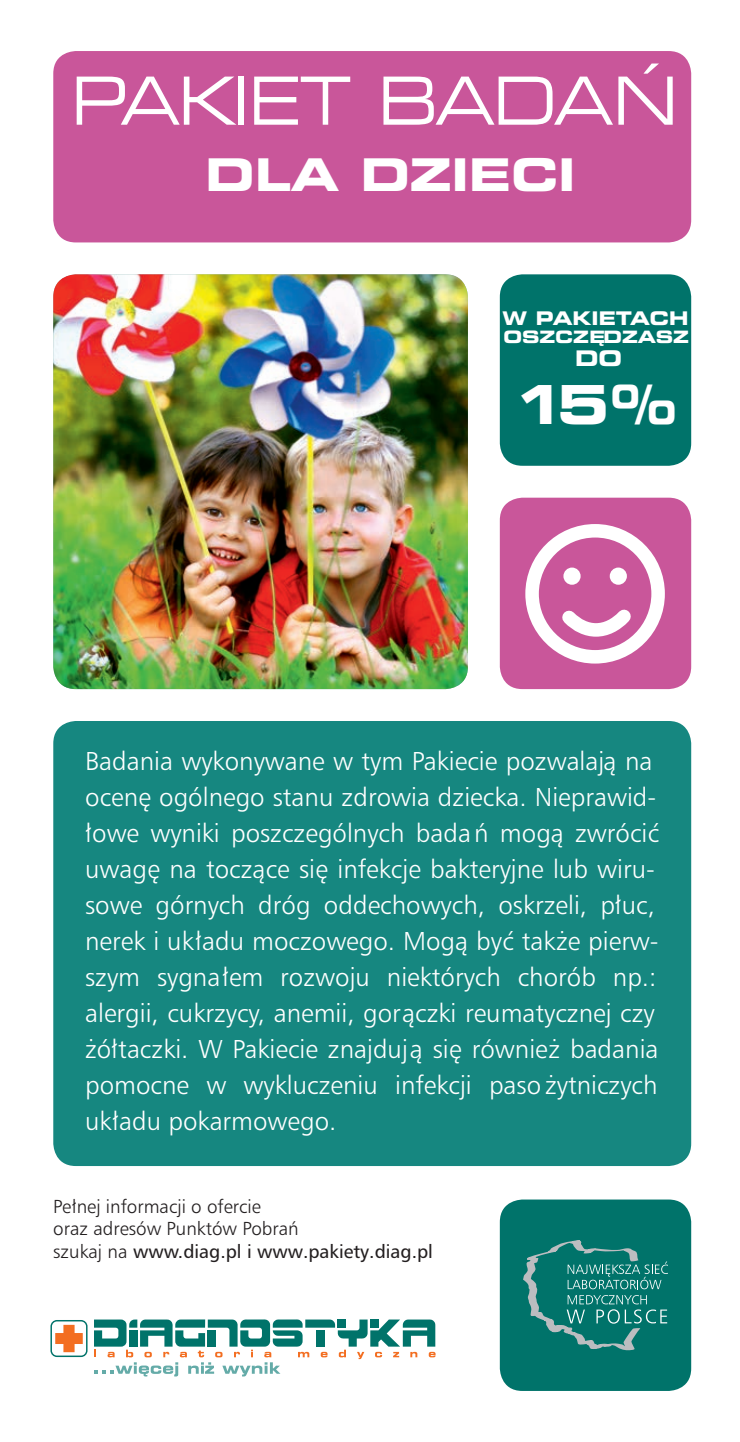
<style>
.page{position:relative;width:740px;height:1442px;background:#fff}
.page>*{position:absolute;margin:0;border:0;box-sizing:border-box;transform-origin:0 0}
.t1{font:59.62px "Square 721 Ex PL";letter-spacing:-.025em;color:#fff;scale:.92 1}
.t2{font:700 48.38px "Square 721 Ex PL";color:#fff}
.t3{font:700 40.5px "Square 721 Ex PL";color:#fff}
.t4{font:24.75px/36px "Humnst 777 Lt PL";color:#fff}
.t5{font:700 19.35px "Square 721 Ex PL";color:#fff}
.t6{font:18px/22.5px "Humnst 777 Lt PL";color:#231f20}
.t7{font:18px "Humnst 777 PL";color:#231f20}
.t8{font:700 16.88px "Square 721 Ex PL";color:#fff}
.t9{font:700 15.3px "Square 721 Ex PL";color:#fff}
.s1{font-family:"Humnst 777 Lt PL"}
</style>
<div class="page">
<div style="left:53px;top:721px;width:638px;height:445px;background:#168780;border-radius:23px"></div>
<div style="left:53px;top:51px;width:638px;height:191px;background:#c9569a;border-radius:23px"></div>
<img style="left:53px;top:274px;width:415px;height:415px">
<div style="left:500px;top:274px;width:191px;height:192px;background:#00736a;border-radius:23px"></div>
<div style="left:500px;top:1199px;width:191px;height:191px;background:#00736a;border-radius:23px"></div>
<svg style="left:523px;top:1240px;width:145px;height:109px"></svg>
<div style="left:500px;top:497px;width:191px;height:192px;background:#c9569a;border-radius:23px"></div>
<div style="left:525px;top:524px;width:140px;height:139px;border:14px solid #fff;border-radius:50%"></div>
<div style="left:563px;top:567px;width:17px;height:18px;background:#fff;border-radius:50%"></div>
<div style="left:610px;top:567px;width:17px;height:18px;background:#fff;border-radius:50%"></div>
<svg style="left:550px;top:609px;width:93px;height:34px"></svg>
<svg style="left:94px;top:1319px;width:341px;height:57px"></svg>
<svg style="left:50px;top:1320px;width:38px;height:37px"></svg>
<h1 class="t1" style="left:71px;top:61px;width:661px">PAKIET BADAŃ</h1>
<h3 class="t3" style="left:206px;top:147px;width:371px">DLA DZIECI</h3>
<p class="t8" style="left:502px;top:307px;width:187px">W PAKIETACH</p>
<p class="t9" style="left:503px;top:327px;width:187px">OSZCZĘDZASZ</p>
<p class="t5" style="left:575px;top:346px;width:48px">DO</p>
<h2 class="t2" style="left:514px;top:373px;width:166px">15%</h2>
<p class="t4" style="left:85px;top:742px;width:576px">Badania wykonywane w tym Pakiecie pozwalają na ocenę ogólnego stanu zdrowia dziecka. Nieprawid&shy;łowe wyniki poszczególnych badań mogą zwrócić uwagę na toczące się infekcje bakteryjne lub wiru&shy;sowe górnych dróg oddechowych, oskrzeli, płuc, nerek i układu moczowego. Mogą być także pierw&shy;szym sygnałem rozwoju niektórych chorób np.: alergii, cukrzycy, anemii, gorączki reumatycznej czy żółtaczki. W Pakiecie znajdują się również badania pomocne w wykluczeniu infekcji paso żytniczych układu pokarmowego.</p>
<p class="t6" style="left:53px;top:1194px;width:247px">Pełnej informacji o ofercie oraz adresów Punktów Pobrań</p>
<p class="t7" style="left:53px;top:1239px;width:381px"><span class="s1">szukaj na</span> www.diag.pl i www.pakiety.diag.pl</p>
</div>
